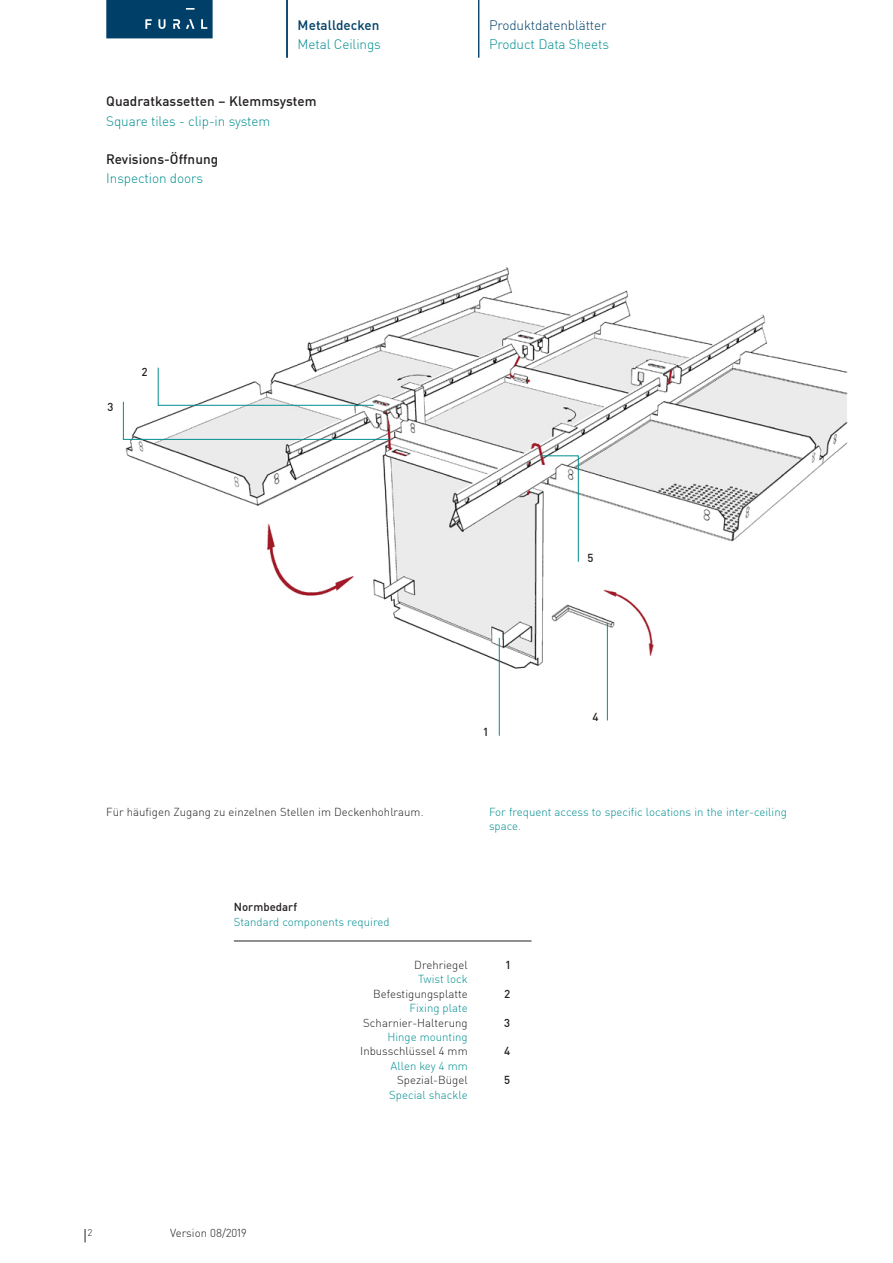
<style>
.page{position:relative;width:893px;height:1263px;background:#fff}
.page>*{position:absolute;margin:0;border:0;box-sizing:border-box;transform-origin:0 0}
.Metalit_DIN_Light_9{font:300 13.5px "DIN Pro";letter-spacing:-.01em;color:#008e90}
.Metalit_DIN_Light_9-2{font:500 13.5px "DIN Pro";letter-spacing:.005em;color:#231f20}
.t1{font:300 13.5px "DIN Pro";letter-spacing:-.01em;color:#004068}
.t2{font:500 13.5px "DIN Pro";letter-spacing:.005em;color:#004068}
.Metalit_DIN_Light_7{font:300 11.4px/14.4px "DIN Pro";color:#008e90}
.Metalit_DIN_Light_7-2{font:300 11.4px "DIN Pro";color:#231f20}
.Metalit_DIN_Light_9-3{font:300 11.4px "DIN Pro";color:#231f20}
.Metalit_DIN_Light_7-3{font:500 11.4px "DIN Pro";letter-spacing:.005em;color:#231f20}
.t3{font:300 9.6px "DIN Pro";color:#231f20}
</style>
<div class="page">
<svg style="left:106px;top:0;width:107px;height:38px;background:#0c496f"></svg>
<img style="left:125px;top:268px;width:723px;height:468px">
<hr style="left:499px;top:638px;width:1px;height:98px;background:#008e90">
<hr style="left:607px;top:623px;width:1px;height:97px;background:#008e90">
<svg style="left:123px;top:367px;width:267px;height:73px"></svg>
<hr style="left:234px;top:941px;width:297px;height:1px;background:#231f20">
<svg style="left:540px;top:455px;width:39px;height:107px"></svg>
<svg style="left:85px;top:1229px;width:1px;height:13px"></svg>
<hr style="left:286px;top:0;width:2px;height:58px;background:#004068">
<hr style="left:478px;top:0;width:1px;height:58px;background:#004068">
<p class="t2" style="left:298px;top:14px;width:83px">Metalldecken</p>
<p class="t1" style="left:489px;top:14px;width:119px">Produktdatenblätter</p>
<p class="Metalit_DIN_Light_9" style="left:298px;top:34px;width:85px">Metal Ceilings</p>
<p class="Metalit_DIN_Light_9" style="left:489px;top:34px;width:122px">Product Data Sheets</p>
<p class="Metalit_DIN_Light_9-2" style="left:106px;top:91px;width:212px">Quadratkassetten – Klemmsystem</p>
<p class="Metalit_DIN_Light_9" style="left:106px;top:111px;width:166px">Square tiles - clip-in system</p>
<p class="Metalit_DIN_Light_9-2" style="left:106px;top:149px;width:113px">Revisions-Öffnung</p>
<p class="Metalit_DIN_Light_9" style="left:106px;top:168px;width:98px">Inspection doors</p>
<p class="Metalit_DIN_Light_7-3" style="left:108px;top:398px;width:7px">3</p>
<p class="Metalit_DIN_Light_7-3" style="left:142px;top:363px;width:7px">2</p>
<p class="Metalit_DIN_Light_7-3" style="left:588px;top:549px;width:8px">5</p>
<p class="Metalit_DIN_Light_7-3" style="left:483px;top:723px;width:6px">1</p>
<p class="Metalit_DIN_Light_7-3" style="left:592px;top:708px;width:8px">4</p>
<p class="Metalit_DIN_Light_9-3" style="left:106px;top:803px;width:319px">Für häufigen Zugang zu einzelnen Stellen im Deckenhohlraum.</p>
<p class="Metalit_DIN_Light_7" style="left:489px;top:803px;width:299px">For frequent access to specific locations in the inter-ceiling space.</p>
<p class="Metalit_DIN_Light_7-3" style="left:234px;top:898px;width:65px">Normbedarf</p>
<p class="Metalit_DIN_Light_7" style="left:234px;top:914px;width:157px">Standard components required</p>
<p class="Metalit_DIN_Light_7-2" style="left:414px;top:956px;width:55px">Drehriegel</p>
<p class="Metalit_DIN_Light_7-2" style="left:373px;top:985px;width:96px">Befestigungsplatte</p>
<p class="Metalit_DIN_Light_7-2" style="left:363px;top:1014px;width:106px">Scharnier-Halterung</p>
<p class="Metalit_DIN_Light_7-2" style="left:360px;top:1042px;width:109px">Inbusschlüssel 4 mm</p>
<p class="Metalit_DIN_Light_7-2" style="left:397px;top:1071px;width:72px">Spezial-Bügel</p>
<p class="Metalit_DIN_Light_7" style="left:418px;top:971px;width:51px">Twist lock</p>
<p class="Metalit_DIN_Light_7" style="left:409px;top:1000px;width:60px">Fixing plate</p>
<p class="Metalit_DIN_Light_7" style="left:387px;top:1029px;width:82px">Hinge mounting</p>
<p class="Metalit_DIN_Light_7" style="left:391px;top:1058px;width:79px">Allen key 4 mm</p>
<p class="Metalit_DIN_Light_7" style="left:389px;top:1086px;width:80px">Special shackle</p>
<p class="Metalit_DIN_Light_7-3" style="left:506px;top:956px;width:6px">1</p>
<p class="Metalit_DIN_Light_7-3" style="left:504px;top:985px;width:7px">2</p>
<p class="Metalit_DIN_Light_7-3" style="left:504px;top:1013px;width:7px">3</p>
<p class="Metalit_DIN_Light_7-3" style="left:504px;top:1042px;width:8px">4</p>
<p class="Metalit_DIN_Light_7-3" style="left:504px;top:1071px;width:8px">5</p>
<p class="t3" style="left:88px;top:1225px;width:6px">2</p>
<p class="Metalit_DIN_Light_7-2" style="left:170px;top:1224px;width:78px">Version 08/2019</p>
</div>
